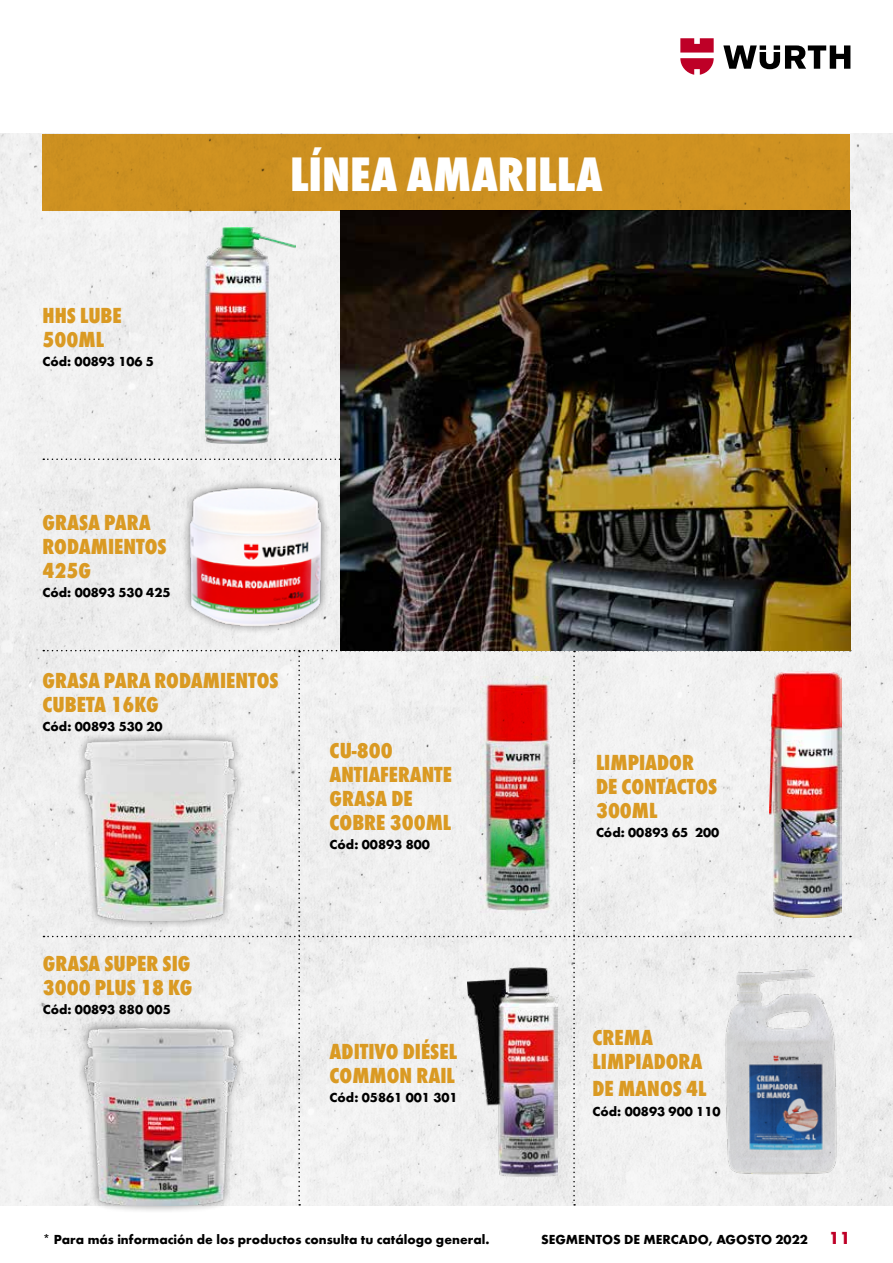
<style>
.page{position:relative;width:893px;height:1263px;background:#fff}
.page>*{position:absolute;margin:0;border:0;box-sizing:border-box;transform-origin:0 0}
.t1{font:800 condensed 49.95px "Wuerth";color:#fff}
.t2{font:800 condensed 22.5px/24px "Wuerth";color:#da9a23}
.t3{font:700 13.5px "Wuerth";color:#000}
.s1{font-size:18px;color:#be0027}
</style>
<div class="page">
<svg style="left:723px;top:45px;width:127px;height:24px"></svg>
<svg style="left:680px;top:38px;width:34px;height:37px"></svg>
<div style="left:0;top:134px;width:893px;height:1071px;background:#f0f0f0"></div>
<div style="left:76px;top:1019px;width:169px;height:195px;background:#000;opacity:.5"></div>
<div style="left:181px;top:479px;width:149px;height:155px;background:#000;opacity:.5"></div>
<img style="left:188px;top:483px;width:135px;height:144px">
<svg style="left:43px;top:458px;width:297px;height:2px"></svg>
<img style="left:206px;top:228px;width:90px;height:216px">
<img style="left:340px;top:210px;width:510px;height:440px">
<svg style="left:43px;top:650px;width:808px;height:555px"></svg>
<div style="left:43px;top:134px;width:807px;height:76px;background:#ce9121"></div>
<img style="left:467px;top:967px;width:90px;height:209px">
<img style="left:721px;top:964px;width:121px;height:215px">
<h2 class="t2" style="left:43px;top:302px;width:81px">HHS LUBE<br>500ML</h2>
<p class="t3" style="left:43px;top:352px;width:113px">Cód: 00893 106 5</p>
<h1 class="t1" style="left:290px;top:139px;width:314px">LÍNEA AMARILLA</h1>
<h2 class="t2" style="left:43px;top:509px;width:126px">GRASA PARA<br>RODAMIENTOS<br>425G</h2>
<p class="t3" style="left:43px;top:583px;width:130px">Cód: 00893 530 425</p>
<h2 class="t2" style="left:43px;top:667px;width:237px">GRASA PARA RODAMIENTOS<br>CUBETA 16KG</h2>
<p class="t3" style="left:43px;top:716px;width:121px">Cód: 00893 530 20</p>
<h2 class="t2" style="left:43px;top:950px;width:151px">GRASA SUPER SIG<br>3000 PLUS 18 KG</h2>
<p class="t3" style="left:43px;top:999px;width:130px">Cód: 00893 880 005</p>
<h2 class="t2" style="left:330px;top:737px;width:124px">CU-800<br>ANTIAFERANTE<br>GRASA DE<br>COBRE 300ML</h2>
<p class="t3" style="left:330px;top:834px;width:102px">Cód: 00893 800</p>
<h2 class="t2" style="left:330px;top:1038px;width:129px">ADITIVO DIÉSEL<br>COMMON RAIL</h2>
<p class="t3" style="left:330px;top:1088px;width:130px">Cód: 05861 001 301</p>
<h2 class="t2" style="left:596px;top:749px;width:123px">LIMPIADOR<br>DE CONTACTOS<br>300ML</h2>
<p class="t3" style="left:596px;top:822px;width:125px">Cód: 00893 65 200</p>
<h2 class="t2" style="left:593px;top:1024px;width:111px">CREMA<br>LIMPIADORA</h2>
<h2 class="t2" style="left:593px;top:1075px;width:115px">DE MANOS 4L</h2>
<p class="t3" style="left:593px;top:1101px;width:130px">Cód: 00893 900 110</p>
<p class="t3" style="left:43px;top:1229px;width:448px">* Para más información de los productos consulta tu catálogo general.</p>
<p class="t3" style="left:541px;top:1229px;width:311px">SEGMENTOS DE MERCADO, AGOSTO 2022 <span class="s1">11</span></p>
</div>
